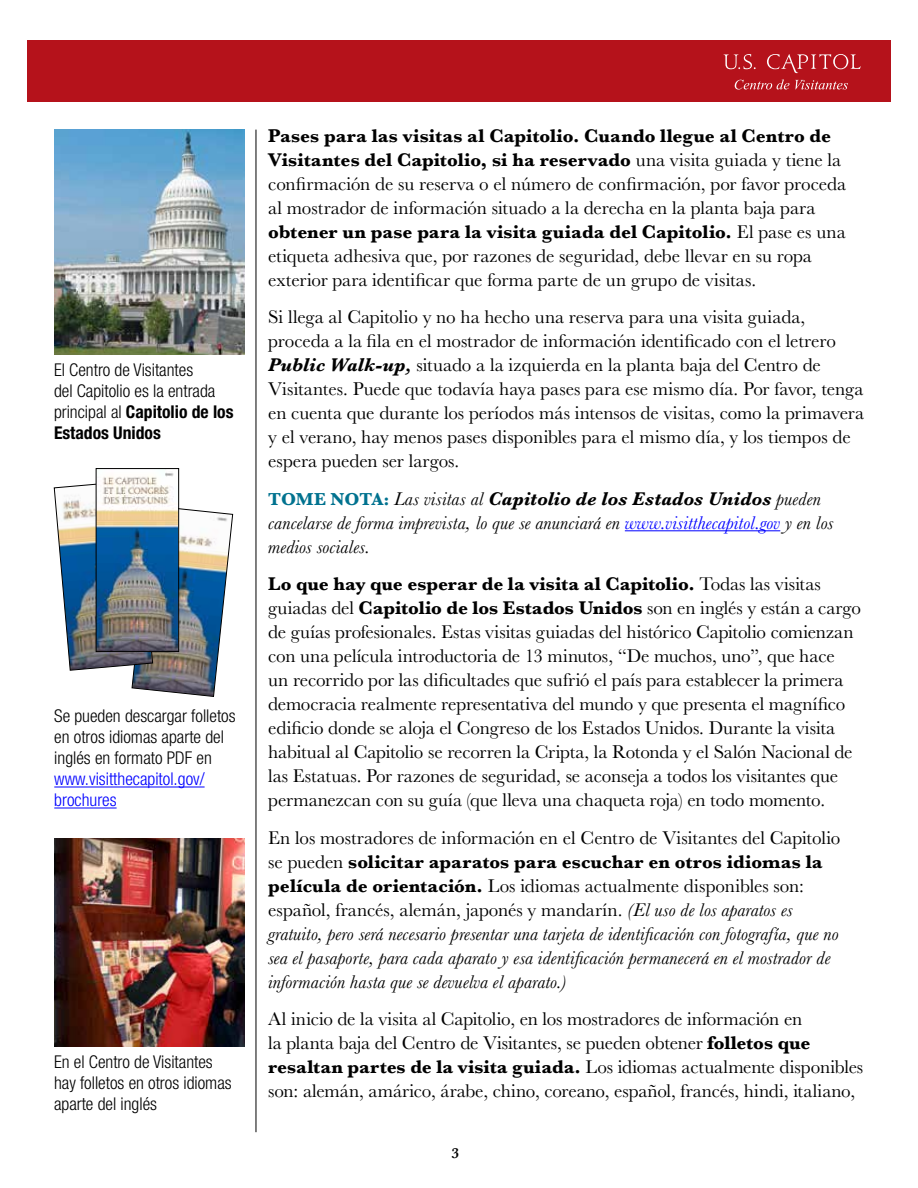
<style>
.page{position:relative;width:918px;height:1188px;background:#fff}
.page>*{position:absolute;margin:0;border:0;box-sizing:border-box;transform-origin:0 0}
.t1{font:19.2px/24px "Baskerville";letter-spacing:-.005em;color:#000}
.t2{font:italic 19.2px/24px "Baskerville";letter-spacing:.005em;color:#000}
.t3{font:300 condensed 17.7px/21px "Helvetica Neue LT Std";color:#000}
.t4{font:300 condensed 17.7px/21px "Helvetica Neue LT Std";color:#00f}
.t5{font:600 15px "Baskerville";color:#000}
.s1{font-weight:700}
.s2{font-weight:700;font-style:italic}
.s3{font-weight:700;font-style:normal;font-size:18px;color:#00728f}
.s4{color:#00f}
.s5{font-style:normal}
.s6{font-weight:700;font-style:normal}
</style>
<div class="page">
<div style="left:27px;top:40px;width:863px;height:62px;background:#b5121b"></div>
<svg style="left:735px;top:79px;width:113px;height:11px"></svg>
<svg style="left:724px;top:54px;width:137px;height:19px"></svg>
<hr style="left:256px;top:130px;width:1px;height:1002px;background:#000">
<img style="left:54px;top:130px;width:190px;height:225px">
<img style="left:54px;top:838px;width:190px;height:209px">
<hr style="left:54px;top:787px;width:151px;height:1px;background:#00f">
<hr style="left:54px;top:808px;width:63px;height:1px;background:#00f">
<hr style="left:625px;top:530px;width:155px;height:1px;background:#00f">
<img style="left:54px;top:480px;width:179px;height:217px">
<img style="left:98px;top:472px;width:79px;height:178px">
<div style="left:96px;top:468px;width:83px;height:184px;border:1px solid #000"></div>
<p class="t3" style="left:54px;top:359px;width:181px">El Centro de Visitantes<br>del Capitolio es la entrada principal al <span class="s1">Capitolio de los<br>Estados Unidos</span></p>
<p class="t3" style="left:54px;top:705px;width:183px">Se pueden descargar folletos en otros idiomas aparte del inglés en formato PDF en</p>
<p class="t4" style="left:54px;top:768px;width:152px">www.visitthecapitol.gov/ brochures</p>
<p class="t3" style="left:54px;top:1052px;width:179px">En el Centro de Visitantes hay folletos en otros idiomas aparte del inglés</p>
<p class="t1" style="left:268px;top:124px;width:580px"><span class="s1">Pases para las visitas al Capitolio. Cuando llegue al Centro de Visitantes del Capitolio, si ha reservado</span> una visita guiada y tiene la confirmación de su reserva o el número de confirmación, por favor proceda al mostrador de información situado a la derecha en la planta baja para <span class="s1">obtener un pase para la visita guiada del Capitolio.</span> El pase es una etiqueta adhesiva que, por razones de seguridad, debe llevar en su ropa exterior para identificar que forma parte de un grupo de visitas.</p>
<p class="t1" style="left:268px;top:305px;width:597px">Si llega al Capitolio y no ha hecho una reserva para una visita guiada, proceda a la fila en el mostrador de información identificado con el letrero <span class="s2">Public Walk-up,</span> situado a la izquierda en la planta baja del Centro de Visitantes. Puede que todavía haya pases para ese mismo día. Por favor, tenga en cuenta que durante los períodos más intensos de visitas, como la primavera y el verano, hay menos pases disponibles para el mismo día, y los tiempos de espera pueden ser largos.</p>
<p class="t2" style="left:268px;top:487px;width:567px"><span class="s3">TOME NOTA:</span> Las visitas al <span class="s1">Capitolio de los Estados Unidos</span> pueden cancelarse de forma imprevista, lo que se anunciará en <span class="s4">www.visitthecapitol.gov</span> y en los medios sociales.</p>
<p class="t1" style="left:268px;top:572px;width:594px"><span class="s1">Lo que hay que esperar de la visita al Capitolio.</span> Todas las visitas guiadas del <span class="s1">Capitolio de los Estados Unidos</span> son en inglés y están a cargo de guías profesionales. Estas visitas guiadas del histórico Capitolio comienzan con una película introductoria de 13 minutos, “De muchos, uno”, que hace<br>un recorrido por las dificultades que sufrió el país para establecer la primera democracia realmente representativa del mundo y que presenta el magnífico edificio donde se aloja el Congreso de los Estados Unidos. Durante la visita habitual al Capitolio se recorren la Cripta, la Rotonda y el Salón Nacional de las Estatuas. Por razones de seguridad, se aconseja a todos los visitantes que permanezcan con su guía (que lleva una chaqueta roja) en todo momento.</p>
<p class="t2" style="left:268px;top:826px;width:574px"><span class="s5">En los mostradores de información en el Centro de Visitantes del Capitolio se pueden</span> <span class="s6">solicitar aparatos para escuchar en otros idiomas la película de orientación.</span> <span class="s5">Los idiomas actualmente disponibles son: español, francés, alemán, japonés y mandarín.</span> (El uso de los aparatos es gratuito, pero será necesario presentar una tarjeta de identificación con fotografía, que no sea el pasaporte, para cada aparato y esa identificación permanecerá en el mostrador de información hasta que se devuelva el aparato.)</p>
<p class="t1" style="left:268px;top:1008px;width:597px">Al inicio de la visita al Capitolio, en los mostradores de información en<br>la planta baja del Centro de Visitantes, se pueden obtener <span class="s1">folletos que resaltan partes de la visita guiada.</span> Los idiomas actualmente disponibles son: alemán, amárico, árabe, chino, coreano, español, francés, hindi, italiano,</p>
<p class="t5" style="left:452px;top:1142px;width:9px">3</p>
</div>
